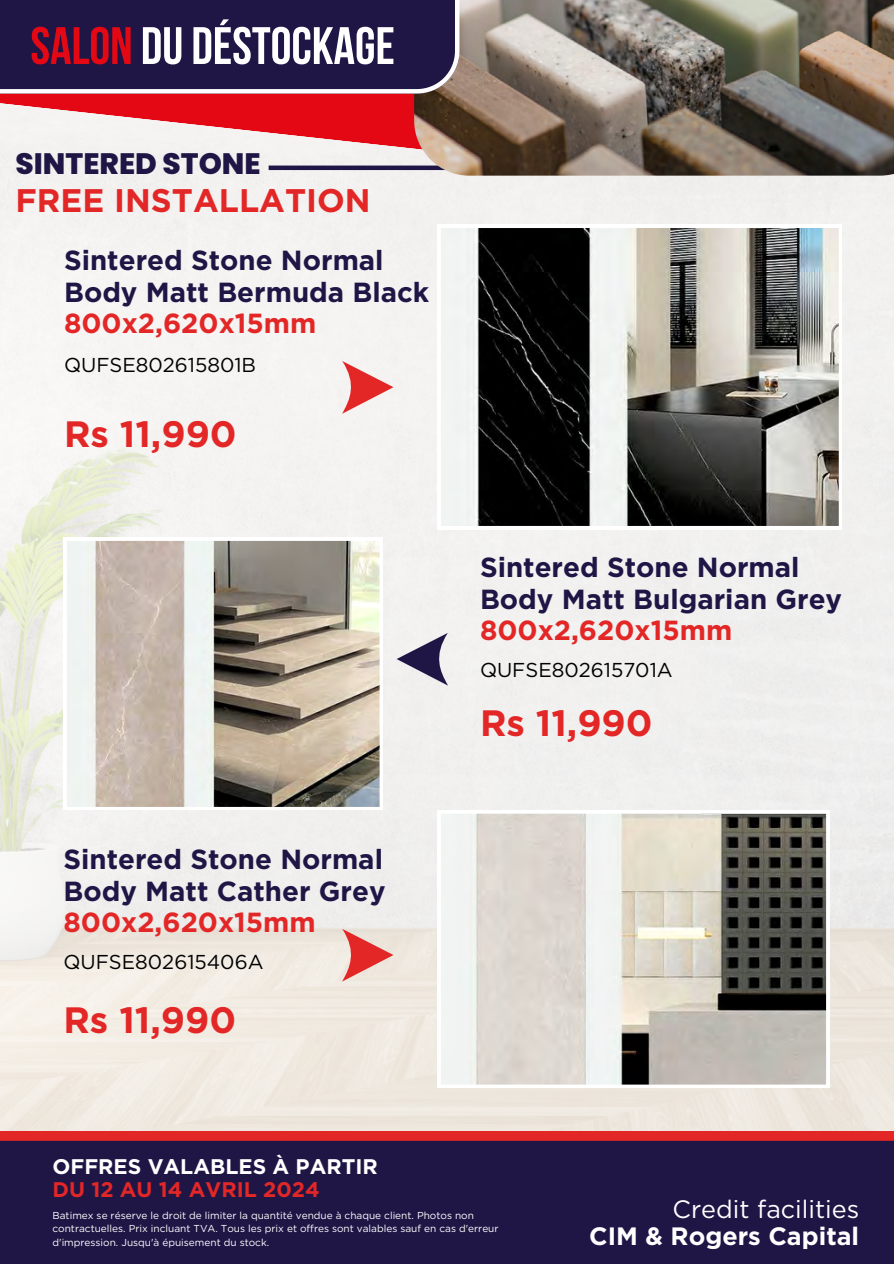
<style>
.page{position:relative;width:894px;height:1264px;background:#fff}
.page>*{position:absolute;margin:0;border:0;box-sizing:border-box;transform-origin:0 0}
.t1{font:700 52.65px "Bebas Neue";color:#fff}
.t2{font:700 36.6px "Gotham";color:#e22726}
.t3{font:700 32.7px "Gotham";color:#e22726}
.t4{font:800 29.55px "Poppins";color:#1f1646}
.t5{font:700 27.6px/31.5px "Gotham";color:#1f1646}
.t6{font:700 25.05px/26.8px "Gotham";color:#fff;text-align:right}
.t7{font:700 21.15px/23px "Gotham";color:#fff}
.t8{font:20.1px "Gotham";color:#000}
.t9{font:10.05px/13.4px "Gotham";color:#fff}
.s1{color:#e30813}
.s2{color:#e22726}
.s3{font-weight:400}
</style>
<div class="page">
<img style="left:0;top:165px;width:893px;height:966px">
<svg style="left:0;top:94px;width:414px;height:71px;fill:#f1f0ee"></svg>
<div style="left:268px;top:165px;width:295px;height:5px;background:#1f1646"></div>
<img style="left:414px;top:0;width:479px;height:176px">
<div style="left:0;top:0;width:459px;height:94px;background:#1f1646"></div>
<svg style="left:0;top:1131px;width:893px;height:132px;background:#2d1743"></svg>
<svg style="left:437px;top:225px;width:404px;height:304px"></svg>
<svg style="left:63px;top:537px;width:320px;height:273px"></svg>
<svg style="left:437px;top:810px;width:392px;height:277px"></svg>
<svg style="left:342px;top:361px;width:51px;height:53px"></svg>
<svg style="left:396px;top:633px;width:52px;height:52px"></svg>
<svg style="left:342px;top:928px;width:51px;height:53px;background:#e89b95"></svg>
<h2 class="t1" style="left:30px;top:24px;width:366px"><span class="s1">SALON</span> DU DÉSTOCKAGE</h2>
<h1 class="t4" style="left:16px;top:143px;width:246px">SINTERED STONE</h1>
<p class="t3" style="left:16px;top:180px;width:356px">FREE INSTALLATION</p>
<h3 class="t5" style="left:64px;top:244px;width:366px">Sintered Stone Normal<br>Body Matt Bermuda Black<br><span class="s2">800x2,620x15mm</span></h3>
<p class="t8" style="left:64px;top:353px;width:193px">QUFSE802615801B</p>
<p class="t2" style="left:64px;top:412px;width:174px">Rs 11,990</p>
<p class="t5" style="left:63px;top:843px;width:323px;text-align:justify">Sintered Stone Normal Body Matt Cather Grey <span class="s2">800x2,620x15mm</span></p>
<p class="t8" style="left:63px;top:949px;width:201px">QUFSE802615406A</p>
<h4 class="t2" style="left:63px;top:998px;width:174px">Rs 11,990</h4>
<p class="t7" style="left:52px;top:1154px;width:327px">OFFRES VALABLES À PARTIR<br><span class="s2">DU 12 AU 14 AVRIL 2024</span></p>
<h2 class="t5" style="left:480px;top:551px;width:363px">Sintered Stone Normal<br>Body Matt Bulgarian Grey<br><span class="s2">800x2,620x15mm</span></h2>
<h4 class="t8" style="left:480px;top:657px;width:194px">QUFSE802615701A</h4>
<h3 class="t2" style="left:480px;top:700px;width:174px">Rs 11,990</h3>
<p class="t9" style="left:52px;top:1208px;width:447px">Batimex se réserve le droit de limiter la quantité vendue à chaque client. Photos non contractuelles. Prix incluant TVA. Tous les prix et offres sont valables sauf en cas d'erreur d'impression. Jusqu'à épuisement du stock.</p>
<h4 class="t6" style="left:589px;top:1195px;width:271px"><span class="s3">Credit facilities<br></span>CIM &amp; Rogers Capital</h4>
</div>
